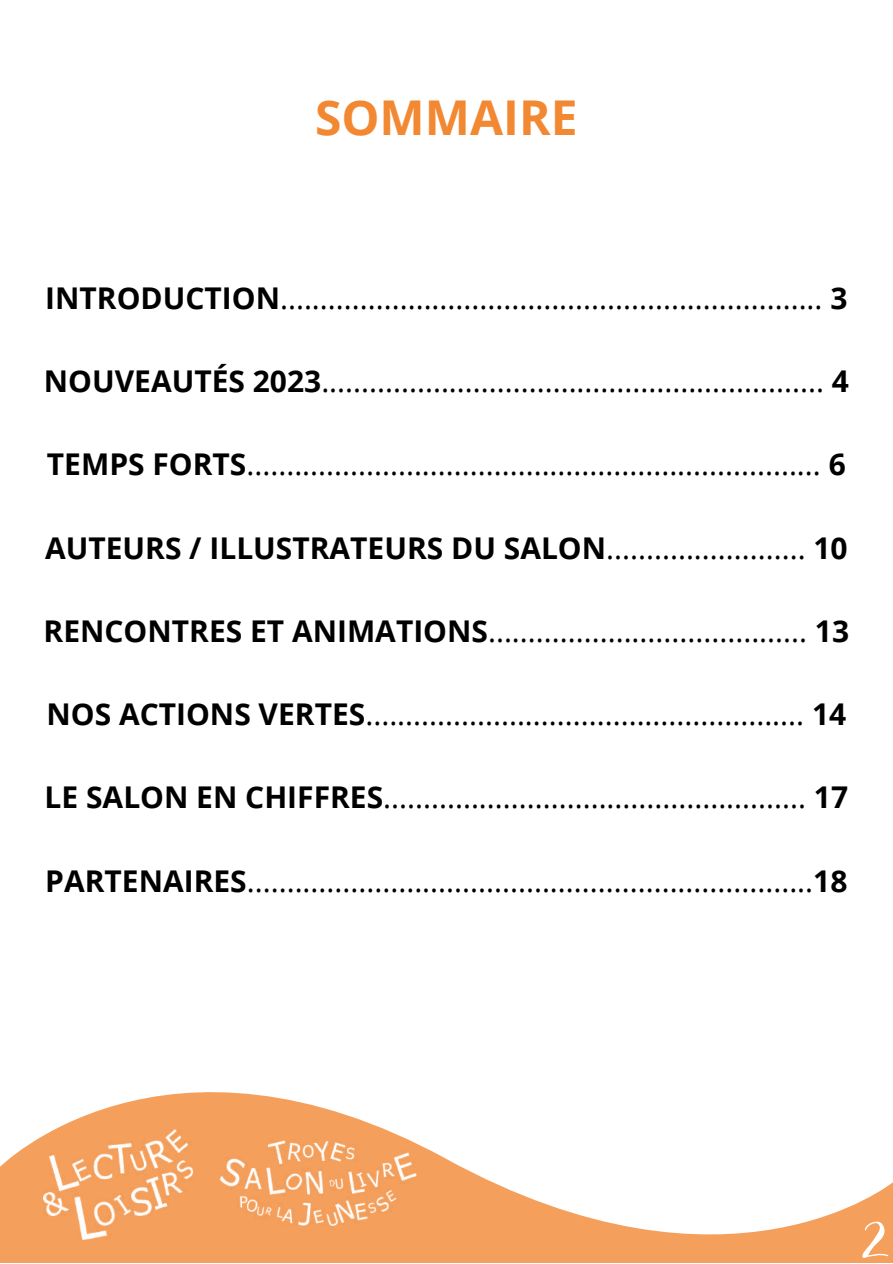
<style>
.page{position:relative;width:893px;height:1264px;background:#fff}
.page>*{position:absolute;margin:0;border:0;box-sizing:border-box;transform-origin:0 0}
.t1{font:700 48px "Open Sans";color:#f28832}
.t2{font:30px "Open Sans";color:#000}
.t3{font:700 30px "Open Sans";color:#000}
.s1{font-weight:700}
.s2{font-weight:400}
</style>
<div class="page">
<svg style="left:0;top:1092px;width:892px;height:170px"></svg>
<img style="left:208px;top:1129px;width:220px;height:110px">
<img style="left:43px;top:1129px;width:150px;height:110px">
<svg style="left:862px;top:1221px;width:26px;height:36px"></svg>
<h1 class="t1" style="left:315px;top:84px;width:264px">SOMMAIRE</h1>
<p class="t2" style="left:45px;top:277px;width:803px"><span class="s1">INTRODUCTION</span>.................................................................... <span class="s1">3</span></p>
<p class="t2" style="left:44px;top:360px;width:806px"><span class="s1">NOUVEAUTÉS 2023</span>............................................................... <span class="s1">4</span></p>
<p class="t2" style="left:47px;top:443px;width:800px"><span class="s1">TEMPS FORTS</span>........................................................................ <span class="s1">6</span></p>
<p class="t3" style="left:45px;top:526px;width:804px">AUTEURS / ILLUSTRATEURS DU SALON<span class="s2">.........................</span> 10</p>
<p class="t2" style="left:44px;top:610px;width:807px"><span class="s1">RENCONTRES ET ANIMATIONS</span>........................................ <span class="s1">13</span></p>
<p class="t2" style="left:46px;top:693px;width:801px"><span class="s1">NOS ACTIONS VERTES</span>....................................................... <span class="s1">14</span></p>
<p class="t2" style="left:45px;top:776px;width:804px"><span class="s1">LE SALON EN CHIFFRES</span>..................................................... <span class="s1">17</span></p>
<p class="t2" style="left:45px;top:859px;width:803px"><span class="s1">PARTENAIRES</span>.......................................................................<span class="s1">18</span></p>
</div>
